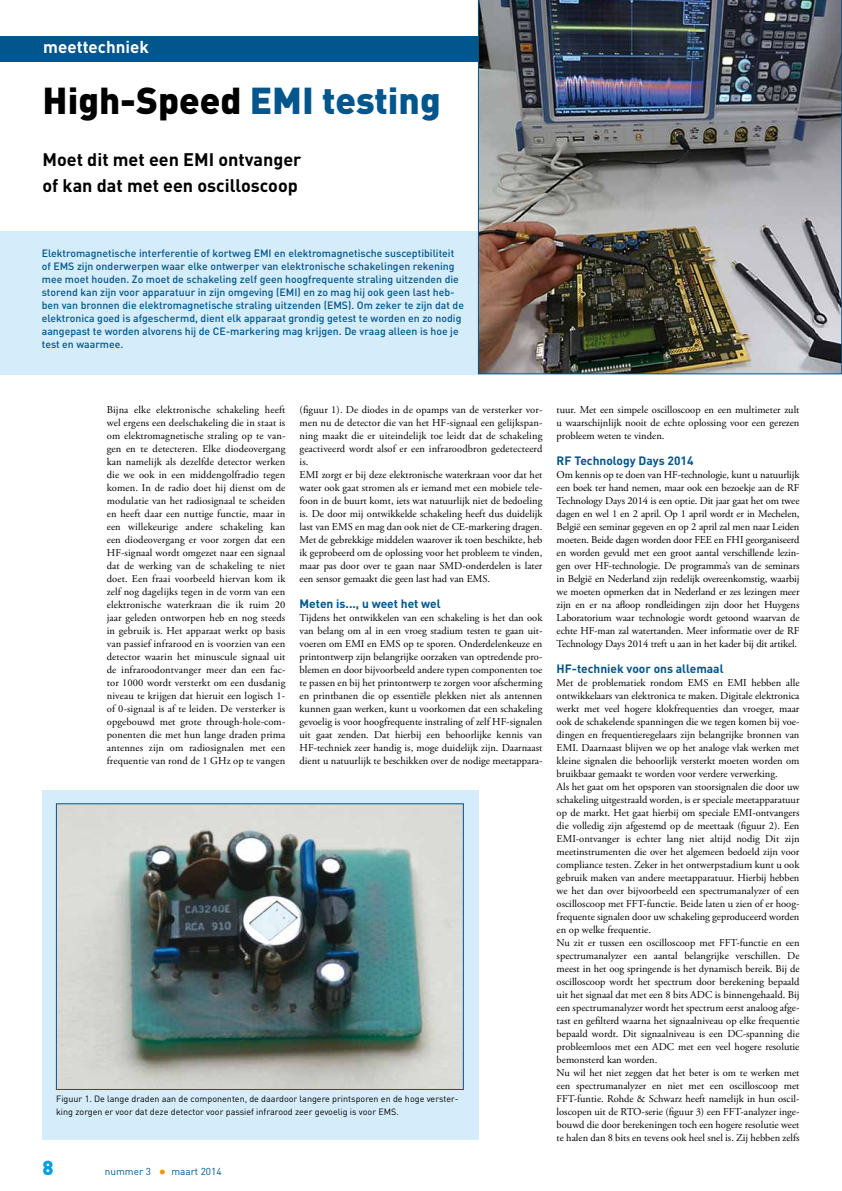
<style>
.page{position:relative;width:842px;height:1191px;background:#fff}
.page>*{position:absolute;margin:0;border:0;box-sizing:border-box;transform-origin:0 0}
.t1{font:900 37px "DIN";color:#000}
.t2{font:900 20px "DIN";color:#009ee0}
.t3{font:700 18px/26px "DIN";color:#000}
.t4{font:700 17px "DIN";color:#fff}
.t5{font:700 12px "DIN";color:#00568d}
.t6{font:10.5px/13px "Adobe Garamond Pro";color:#000;text-align:justify}
.t7{font:500 10.5px/13px "DIN";color:#00568d}
.t8{font:10px "DIN";color:#00568d}
.t9{font:9px/13px "DIN";color:#000}
.s1{color:#00568d}
.s2{font-size:15px;color:#f39400}
</style>
<div class="page">
<div style="left:42px;top:790px;width:436px;height:350px;background:#d5edfa"></div>
<div style="left:0;top:36px;width:842px;height:26px;background:#00568d"></div>
<div style="left:0;top:231px;width:478px;height:143px;background:#d5edfa"></div>
<img style="left:478px;top:0;width:364px;height:374px">
<img style="left:58px;top:805px;width:404px;height:282px">
<div style="left:56px;top:803px;width:408px;height:286px;border:1px solid #00568d"></div>
<h3 class="t4" style="left:43px;top:36px;width:107px">meettechniek</h3>
<h1 class="t1" style="left:43px;top:76px;width:400px">High-Speed <span class="s1">EMI testing</span></h1>
<h3 class="t3" style="left:43px;top:146px;width:260px">Moet dit met een EMI ontvanger of kan dat met een oscilloscoop</h3>
<p class="t7" style="left:42px;top:246px;width:424px">Elektromagnetische interferentie of kortweg EMI en elektromagnetische susceptibiliteit of EMS zijn onderwerpen waar elke ontwerper van elektronische schakelingen rekening mee moet houden. Zo moet de schakeling zelf geen hoogfrequente straling uitzenden die storend kan zijn voor apparatuur in zijn omgeving (EMI) en zo mag hij ook geen last heb&shy;ben van bronnen die elektromagnetische straling uitzenden (EMS). Om zeker te zijn dat de elektronica goed is afgeschermd, dient elk apparaat grondig getest te worden en zo nodig aangepast te worden alvorens hij de CE-markering mag krijgen. De vraag alleen is hoe je test en waarmee.</p>
<p class="t6" style="left:107px;top:404px;width:180px">Bijna elke elektronische schakeling heeft wel ergens een deelschakeling die in staat is om elektromagnetische straling op te van&shy;gen en te detecteren. Elke diodeovergang kan namelijk als dezelfde detector werken die we ook in een middengolfradio tegen komen. In de radio doet hij dienst om de modulatie van het radiosignaal te scheiden en heeft daar een nuttige functie, maar in een willekeurige andere schakeling kan een diodeovergang er voor zorgen dat een HF-signaal wordt omgezet naar een signaal dat de werking van de schakeling te niet doet. Een fraai voorbeeld hiervan kom ik zelf nog dagelijks tegen in de vorm van een elektronische waterkraan die ik ruim 20 jaar geleden ontworpen heb en nog steeds in gebruik is. Het apparaat werkt op basis van passief infrarood en is voorzien van een detector waarin het minuscule signaal uit de infraroodontvanger meer dan een fac&shy;tor 1000 wordt versterkt om een dusdanig niveau te krijgen dat hieruit een logisch 1- of 0-signaal is af te leiden. De versterker is opgebouwd met grote through-hole-com&shy;ponenten die met hun lange draden prima antennes zijn om radiosignalen met een frequentie van rond de 1 GHz op te vangen</p>
<p class="t6" style="left:300px;top:404px;width:244px;text-align:left">(figuur 1). De diodes in de opamps van de versterker vor&shy;men nu de detector die van het HF-signaal een gelijkspan&shy;ning maakt die er uiteindelijk toe leidt dat de schakeling geactiveerd wordt alsof er een infraroodbron gedetecteerd is.<br>EMI zorgt er bij deze elektronische waterkraan voor dat het water ook gaat stromen als er iemand met een mobiele tele&shy;foon in de buurt komt, iets wat natuurlijk niet de bedoeling is. De door mij ontwikkelde schakeling heeft dus duidelijk last van EMS en mag dan ook niet de CE-markering dragen.<br>Met de gebrekkige middelen waarover ik toen beschikte, heb ik geprobeerd om de oplossing voor het probleem te vinden, maar pas door over te gaan naar SMD-onderdelen is later een sensor gemaakt die geen last had van EMS.</p>
<p class="t5" style="left:300px;top:596px;width:143px">Meten is..., u weet het wel</p>
<p class="t6" style="left:300px;top:612px;width:244px">Tijdens het ontwikkelen van een schakeling is het dan ook van belang om al in een vroeg stadium testen te gaan uit&shy;voeren om EMI en EMS op te sporen. Onderdelenkeuze en printontwerp zijn belangrijke oorzaken van optredende pro&shy;blemen en door bijvoorbeeld andere typen componenten toe te passen en bij het printontwerp te zorgen voor afscherming en printbanen die op essentiële plekken niet als antennen kunnen gaan werken, kunt u voorkomen dat een schakeling gevoelig is voor hoogfrequente instraling of zelf HF-signalen uit gaat zenden. Dat hierbij een behoorlijke kennis van HF-techniek zeer handig is, moge duidelijk zijn. Daarnaast dient u natuurlijk te beschikken over de nodige meetappara-</p>
<p class="t9" style="left:56px;top:1092px;width:404px">Figuur 1. De lange draden aan de componenten, de daardoor langere printsporen en de hoge verster&shy;king zorgen er voor dat deze detector voor passief infrarood zeer gevoelig is voor EMS.</p>
<h2 class="t2" style="left:43px;top:1154px;width:13px">8</h2>
<p class="t8" style="left:105px;top:1165px;width:118px">nummer 3 <span class="s2">•</span> maart 2014</p>
<p class="t6" style="left:557px;top:404px;width:244px">tuur. Met een simpele oscilloscoop en een multimeter zult u waarschijnlijk nooit de echte oplossing voor een gerezen probleem weten te vinden.</p>
<p class="t5" style="left:557px;top:453px;width:138px">RF Technology Days 2014</p>
<p class="t6" style="left:557px;top:469px;width:244px">Om kennis op te doen van HF-technologie, kunt u natuurlijk een boek ter hand nemen, maar ook een bezoekje aan de RF Technology Days 2014 is een optie. Dit jaar gaat het om twee dagen en wel 1 en 2 april. Op 1 april wordt er in Mechelen, België een seminar gegeven en op 2 april zal men naar Leiden moeten. Beide dagen worden door FEE en FHI georganiseerd en worden gevuld met een groot aantal verschillende lezin&shy;gen over HF-technologie. De programma’s van de seminars in België en Nederland zijn redelijk overeenkomstig, waarbij we moeten opmerken dat in Nederland er zes lezingen meer zijn en er na afloop rondleidingen zijn door het Huygens Laboratorium waar technologie wordt getoond waarvan de echte HF-man zal watertanden. Meer informatie over de RF Technology Days 2014 treft u aan in het kader bij dit artikel.</p>
<p class="t5" style="left:557px;top:661px;width:168px">HF-techniek voor ons allemaal</p>
<p class="t6" style="left:557px;top:677px;width:244px;text-align:left">Met de problematiek rondom EMS en EMI hebben alle ontwikkelaars van elektronica te maken. Digitale elektronica werkt met veel hogere klokfrequenties dan vroeger, maar ook de schakelende spanningen die we tegen komen bij voe&shy;dingen en frequentieregelaars zijn belangrijke bronnen van EMI. Daarnaast blijven we op het analoge vlak werken met kleine signalen die behoorlijk versterkt moeten worden om bruikbaar gemaakt te worden voor verdere verwerking.<br>Als het gaat om het opsporen van stoorsignalen die door uw schakeling uitgestraald worden, is er speciale meetapparatuur op de markt. Het gaat hierbij om speciale EMI-ontvangers die volledig zijn afgestemd op de meettaak (figuur 2). Een EMI-ontvanger is echter lang niet altijd nodig Dit zijn meetinstrumenten die over het algemeen bedoeld zijn voor compliance testen. Zeker in het ontwerpstadium kunt u ook gebruik maken van andere meetapparatuur. Hierbij hebben we het dan over bijvoorbeeld een spectrumanalyzer of een oscilloscoop met FFT-functie. Beide laten u zien of er hoog&shy;frequente signalen door uw schakeling geproduceerd worden en op welke frequentie.<br>Nu zit er tussen een oscilloscoop met FFT-functie en een spectrumanalyzer een aantal belangrijke verschillen. De meest in het oog springende is het dynamisch bereik. Bij de oscilloscoop wordt het spectrum door berekening bepaald uit het signaal dat met een 8 bits ADC is binnengehaald. Bij een spectrumanalyzer wordt het spectrum eerst analoog afge&shy;tast en gefilterd waarna het signaalniveau op elke frequentie bepaald wordt. Dit signaalniveau is een DC-spanning die probleemloos met een ADC met een veel hogere resolutie bemonsterd kan worden.<br>Nu wil het niet zeggen dat het beter is om te werken met een spectrumanalyzer en niet met een oscilloscoop met FFT-funtie. Rohde &amp; Schwarz heeft namelijk in hun oscil&shy;loscopen uit de RTO-serie (figuur 3) een FFT-analyzer inge&shy;bouwd die door berekeningen toch een hogere resolutie weet te halen dan 8 bits en tevens ook heel snel is. Zij hebben zelfs</p>
</div>
